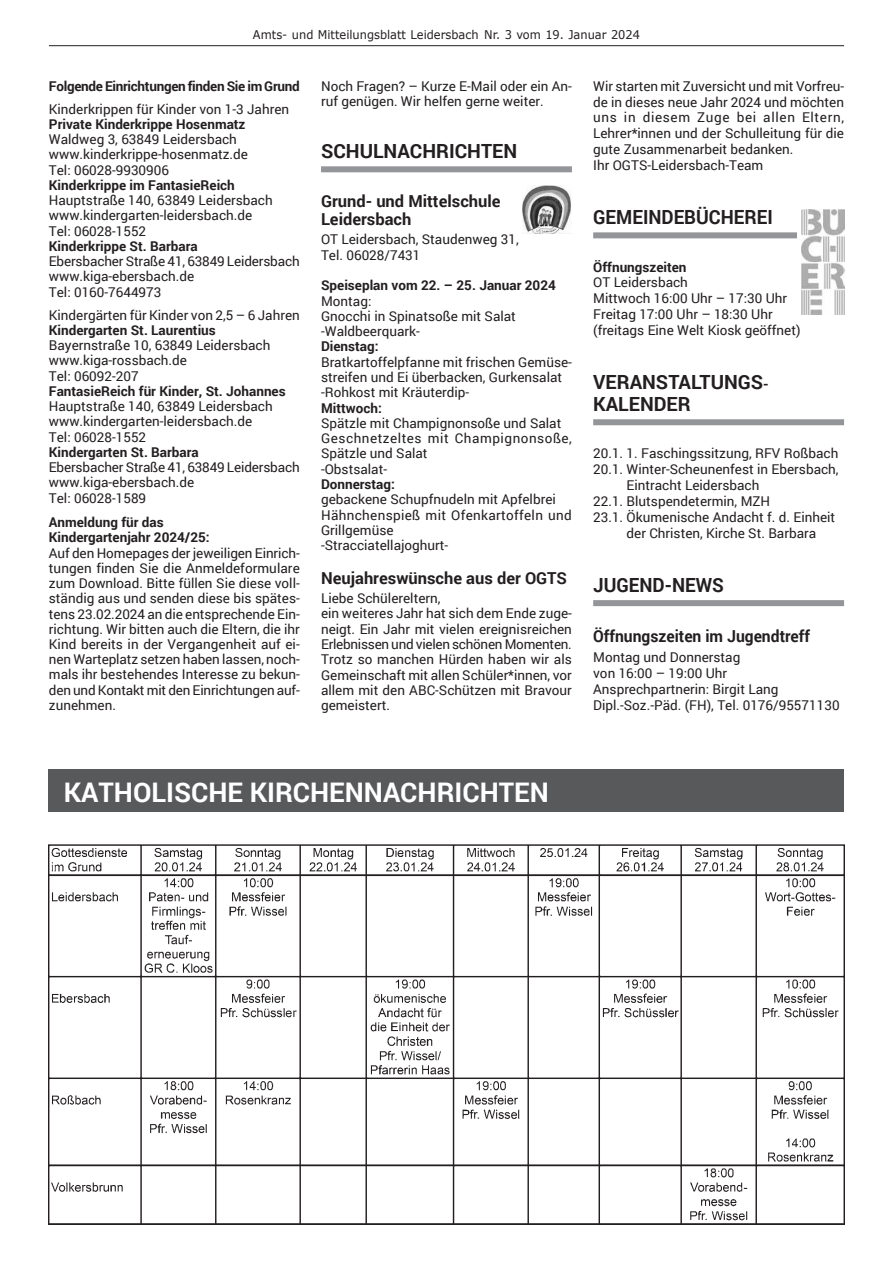
<style>
.page{position:relative;width:893px;height:1263px;background:#fff}
.page>*{position:absolute;margin:0;border:0;box-sizing:border-box;transform-origin:0 0}
.t1{font:700 27px "Roboto";color:#fff}
.t2{font:700 19.5px "Roboto";color:#231f20}
.t3{font:700 19.5px "Roboto";color:#231f20;scale:.95 1}
.t4{font:700 16.5px/18.3px "Roboto";color:#231f20}
.t5{font:700 16.5px "Roboto";color:#231f20;scale:.95 1}
.t6{font:700 14.25px "Roboto";color:#231f20}
.t7{font:13.5px/15.3px "Roboto";color:#231f20}
.t8{font:700 13.5px/15.3px "Roboto";color:#231f20}
.t9{font:700 13.5px "Roboto";letter-spacing:-.02em;color:#231f20}
.t10{font:12px "Verdana";color:#231f20;scale:.95 1}
</style>
<div class="page">
<hr style="left:49px;top:45px;width:795px;height:1px;background:#231f20">
<div style="left:593px;top:232px;width:204px;height:6px;background:#939598"></div>
<div style="left:593px;top:419px;width:251px;height:6px;background:#939598"></div>
<div style="left:593px;top:600px;width:251px;height:6px;background:#939598"></div>
<div style="left:321px;top:166px;width:251px;height:6px;background:#939598"></div>
<img style="left:801px;top:210px;width:43px;height:105px">
<img style="left:523px;top:186px;width:49px;height:47px">
<div style="left:49px;top:770px;width:795px;height:42px;background:#58595b"></div>
<img style="left:49px;top:844px;width:795px;height:381px">
<p class="t10" style="left:253px;top:27px;width:409px">Amts- und Mitteilungsblatt Leidersbach Nr. 3 vom 19. Januar 2024</p>
<p class="t7" style="left:593px;top:77px;width:252px;line-height:15.9px">Wir starten mit Zuversicht und mit Vorfreu&shy;de in dieses neue Jahr 2024 und möchten uns in diesem Zuge bei allen Eltern, Lehrer*innen und der Schulleitung für die gute Zusammenarbeit bedanken.<br>Ihr OGTS-Leidersbach-Team</p>
<h2 class="t3" style="left:593px;top:203px;width:26px">Gemeindebü</h2>
<h2 class="t3" style="left:709px;top:203px;width:59px">cherei</h2>
<p class="t8" style="left:593px;top:259px;width:95px">Öffnungszeiten</p>
<p class="t7" style="left:593px;top:274px;width:209px;line-height:15.9px">OT Leidersbach<br>Mittwoch 16:00 Uhr – 17:30 Uhr<br>Freitag 17:00 Uhr – 18:30 Uhr (freitags Eine Welt Kiosk geöffnet)</p>
<h2 class="t2" style="left:593px;top:368px;width:50px">Veranstaltungs</h2>
<p class="t6" style="left:763px;top:374px;width:5px">-</p>
<h2 class="t2" style="left:593px;top:390px;width:26px">kalende</h2>
<h2 class="t2" style="left:678px;top:390px;width:14px">r</h2>
<p class="t7" style="left:593px;top:445px;width:247px">20.1. 1. Faschingssitzung, RFV Roßbach</p>
<p class="t7" style="left:593px;top:461px;width:247px">20.1. Winter-Scheunenfest in Ebersbach,</p>
<p class="t7" style="left:627px;top:477px;width:134px">Eintracht Leidersbach</p>
<p class="t7" style="left:593px;top:493px;width:178px">22.1. Blutspendetermin, MZH</p>
<p class="t7" style="left:593px;top:509px;width:244px">23.1. Ökumenische Andacht f. d. Einheit</p>
<p class="t7" style="left:627px;top:525px;width:191px">der Christen, Kirche St. Barbara</p>
<h2 class="t3" style="left:593px;top:571px;width:25px">Jugend</h2>
<h2 class="t3" style="left:665px;top:571px;width:36px">-News</h2>
<p class="t5" style="left:593px;top:625px;width:230px">Öffnungszeiten im Jugendtreff</p>
<p class="t7" style="left:593px;top:649px;width:248px;line-height:15.9px">Montag und Donnerstag<br>von 16:00 – 19:00 Uhr<br>Ansprechpartnerin: Birgit Lang<br>Dipl.-Soz.-Päd. (FH), Tel. 0176/95571130</p>
<p class="t9" style="left:49px;top:76px;width:252px">Folgende Einrichtungen finden Sie im Grund</p>
<p class="t7" style="left:49px;top:101px;width:242px">Kinderkrippen für Kinder von 1-3 Jahren</p>
<p class="t8" style="left:49px;top:116px;width:198px">Private Kinderkrippe Hosenmatz</p>
<p class="t7" style="left:49px;top:131px;width:201px">Waldweg 3, 63849 Leidersbach www.kinderkrippe-hosenmatz.de<br>Tel: 06028-9930906</p>
<p class="t8" style="left:49px;top:177px;width:187px">Kinderkrippe im FantasieReich</p>
<p class="t7" style="left:49px;top:192px;width:225px">Hauptstraße 140, 63849 Leidersbach www.kindergarten-leidersbach.de<br>Tel: 06028-1552</p>
<p class="t8" style="left:49px;top:238px;width:150px">Kinderkrippe St. Barbara</p>
<p class="t7" style="left:49px;top:253px;width:252px">Ebersbacher Straße 41, 63849 Leidersbach www.kiga-ebersbach.de<br>Tel: 0160-7644973</p>
<p class="t7" style="left:49px;top:307px;width:252px">Kindergärten für Kinder von 2,5 – 6 Jahren</p>
<p class="t8" style="left:49px;top:322px;width:168px">Kindergarten St. Laurentius</p>
<p class="t7" style="left:49px;top:337px;width:223px">Bayernstraße 10, 63849 Leidersbach www.kiga-rossbach.de<br>Tel: 06092-207</p>
<p class="t8" style="left:49px;top:383px;width:238px">FantasieReich für Kinder, St. Johannes</p>
<p class="t7" style="left:49px;top:398px;width:225px">Hauptstraße 140, 63849 Leidersbach www.kindergarten-leidersbach.de<br>Tel: 06028-1552</p>
<p class="t8" style="left:49px;top:444px;width:151px">Kindergarten St. Barbara</p>
<p class="t7" style="left:49px;top:459px;width:252px">Ebersbacher Straße 41, 63849 Leidersbach www.kiga-ebersbach.de<br>Tel: 06028-1589</p>
<p class="t8" style="left:49px;top:514px;width:162px">Anmeldung für das<br>Kindergartenjahr 2024/25:</p>
<p class="t7" style="left:49px;top:544px;width:252px;text-align:justify">Auf den Homepages der jeweiligen Einrich&shy;tungen finden Sie die Anmeldeformulare zum Download. Bitte füllen Sie diese voll&shy;ständig aus und senden diese bis spätes&shy;tens 23.02.2024 an die entsprechende Ein&shy;richtung. Wir bitten auch die Eltern, die ihr Kind bereits in der Vergangenheit auf ei&shy;nen Warteplatz setzen haben lassen, noch&shy;mals ihr bestehendes Interesse zu bekun&shy;den und Kontakt mit den Einrichtungen auf&shy;zunehmen.</p>
<p class="t7" style="left:321px;top:78px;width:252px">Noch Fragen? – Kurze E-Mail oder ein An&shy;ruf genügen. Wir helfen gerne weiter.</p>
<h2 class="t2" style="left:321px;top:137px;width:52px">Schulna</h2>
<h2 class="t2" style="left:410px;top:137px;width:84px">chrichten</h2>
<p class="t4" style="left:321px;top:191px;width:181px">Grund- und Mittelschule<br>Leidersbach</p>
<p class="t7" style="left:321px;top:231px;width:199px">OT Leidersbach, Staudenweg 31,<br>Tel. 06028/7431</p>
<p class="t8" style="left:321px;top:277px;width:236px">Speiseplan vom 22. – 25. Januar 2024</p>
<p class="t7" style="left:321px;top:293px;width:196px">Montag:<br>Gnocchi in Spinatsoße mit Salat -Waldbeerquark-</p>
<p class="t8" style="left:321px;top:338px;width:59px">Dienstag:</p>
<p class="t7" style="left:321px;top:354px;width:252px">Bratkartoffelpfanne mit frischen Gemüse&shy;streifen und Ei überbacken, Gurkensalat -Rohkost mit Kräuterdip-</p>
<p class="t8" style="left:321px;top:400px;width:62px">Mittwoch:</p>
<p class="t7" style="left:321px;top:415px;width:252px">Spätzle mit Champignonsoße und Salat<br>Geschnetzeltes mit Champignonsoße,<br>Spätzle und Salat<br>-Obstsalat-</p>
<p class="t8" style="left:321px;top:476px;width:75px">Donnerstag:</p>
<p class="t7" style="left:321px;top:491px;width:252px">gebackene Schupfnudeln mit Apfelbrei<br>Hähnchenspieß mit Ofenkartoffeln und<br>Grillgemüse<br>-Stracciatellajoghurt-</p>
<p class="t4" style="left:321px;top:568px;width:248px">Neujahreswünsche aus der OGTS</p>
<p class="t7" style="left:321px;top:590px;width:252px">Liebe Schülereltern,<br>ein weiteres Jahr hat sich dem Ende zuge&shy;neigt. Ein Jahr mit vielen ereignisreichen Erlebnissen und vielen schönen Momenten.<br>Trotz so manchen Hürden haben wir als Gemeinschaft mit allen Schüler*innen, vor allem mit den ABC-Schützen mit Bravour gemeistert.</p>
<h1 class="t1" style="left:64px;top:774px;width:18px">Kat</h1>
<h1 class="t1" style="left:114px;top:774px;width:35px">holis</h1>
<h1 class="t1" style="left:191px;top:774px;width:157px">che Kirchenna</h1>
<h1 class="t1" style="left:400px;top:774px;width:116px">chrichten</h1>
</div>
